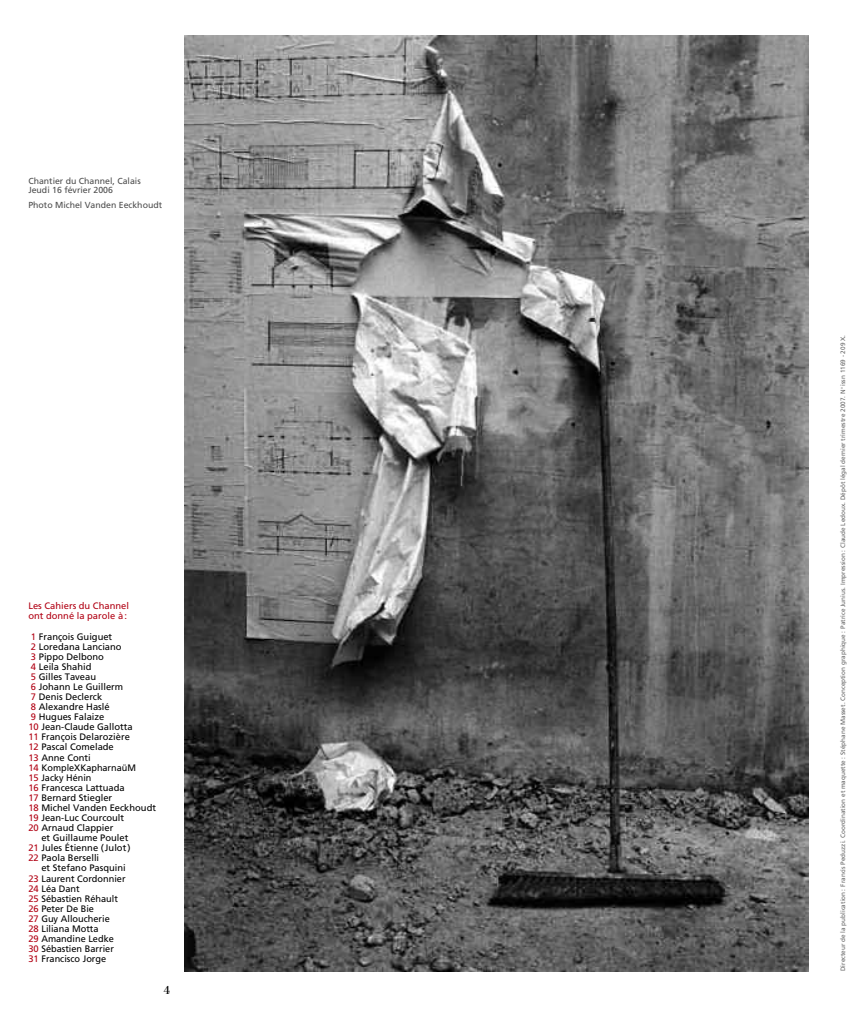
<style>
.page{position:relative;width:851px;height:1028px;background:#fff}
.page>*{position:absolute;margin:0;border:0;box-sizing:border-box;transform-origin:0 0}
.t1{font:12.5px "Bodoni";color:#000}
.t2{font:9.38px "Frutiger";color:#000}
.t3{font:9.38px/10.1px "Frutiger";color:#b10013}
.t4{font:8.75px/9.4px "Frutiger";color:#4d4d4d}
.t5{font:6.38px "Frutiger";color:#666}
.s1{color:#b10013}
</style>
<div class="page">
<img style="left:184px;top:35px;width:624px;height:936px">
<p class="t4" style="left:28px;top:177px;width:114px">Chantier du Channel, Calais<br>Jeudi 16 février 2006</p>
<p class="t4" style="left:28px;top:200px;width:135px">Photo Michel Vanden Eeckhoudt</p>
<p class="t3" style="left:28px;top:601px;width:102px">Les Cahiers du Channel ont donné la parole à:</p>
<p class="t2" style="left:31px;top:632px;width:83px"><span class="s1">1</span> François Guiguet</p>
<p class="t2" style="left:31px;top:642px;width:92px"><span class="s1">2</span> Loredana Lanciano</p>
<p class="t2" style="left:31px;top:652px;width:74px"><span class="s1">3</span> Pippo Delbono</p>
<p class="t2" style="left:31px;top:662px;width:62px"><span class="s1">4</span> Leila Shahid</p>
<p class="t2" style="left:31px;top:673px;width:67px"><span class="s1">5</span> Gilles Taveau</p>
<p class="t2" style="left:31px;top:683px;width:94px"><span class="s1">6</span> Johann Le Guillerm</p>
<p class="t2" style="left:31px;top:693px;width:73px"><span class="s1">7</span> Denis Declerck</p>
<p class="t2" style="left:31px;top:703px;width:80px"><span class="s1">8</span> Alexandre Haslé</p>
<p class="t2" style="left:31px;top:713px;width:75px"><span class="s1">9</span> Hugues Falaize</p>
<p class="t2" style="left:28px;top:723px;width:106px"><span class="s1">10</span> Jean-Claude Gallotta</p>
<p class="t2" style="left:28px;top:733px;width:103px"><span class="s1">11</span> François Delarozière</p>
<p class="t2" style="left:28px;top:743px;width:87px"><span class="s1">12</span> Pascal Comelade</p>
<p class="t2" style="left:28px;top:753px;width:64px"><span class="s1">13</span> Anne Conti</p>
<p class="t2" style="left:28px;top:763px;width:109px"><span class="s1">14</span> KompleXKapharnaüM</p>
<p class="t2" style="left:28px;top:773px;width:65px"><span class="s1">15</span> Jacky Hénin</p>
<p class="t2" style="left:28px;top:783px;width:98px"><span class="s1">16</span> Francesca Lattuada</p>
<p class="t2" style="left:28px;top:794px;width:85px"><span class="s1">17</span> Bernard Stiegler</p>
<p class="t2" style="left:28px;top:804px;width:129px"><span class="s1">18</span> Michel Vanden Eeckhoudt</p>
<p class="t2" style="left:28px;top:814px;width:97px"><span class="s1">19</span> Jean-Luc Courcoult</p>
<p class="t2" style="left:28px;top:824px;width:86px"><span class="s1">20</span> Arnaud Clappier</p>
<p class="t2" style="left:41px;top:834px;width:88px">et Guillaume Poulet</p>
<p class="t2" style="left:28px;top:844px;width:104px"><span class="s1">21</span> Jules Étienne (Julot)</p>
<p class="t2" style="left:28px;top:854px;width:72px"><span class="s1">22</span> Paola Berselli</p>
<p class="t2" style="left:41px;top:864px;width:86px">et Stefano Pasquini</p>
<p class="t2" style="left:28px;top:874px;width:99px"><span class="s1">23</span> Laurent Cordonnier</p>
<p class="t2" style="left:28px;top:884px;width:53px"><span class="s1">24</span> Léa Dant</p>
<p class="t2" style="left:28px;top:894px;width:91px"><span class="s1">25</span> Sébastien Réhault</p>
<p class="t2" style="left:28px;top:904px;width:67px"><span class="s1">26</span> Peter De Bie</p>
<p class="t2" style="left:28px;top:914px;width:83px"><span class="s1">27</span> Guy Alloucherie</p>
<p class="t2" style="left:28px;top:925px;width:72px"><span class="s1">28</span> Liliana Motta</p>
<p class="t2" style="left:28px;top:935px;width:87px"><span class="s1">29</span> Amandine Ledke</p>
<p class="t2" style="left:28px;top:945px;width:87px"><span class="s1">30</span> Sébastien Barrier</p>
<p class="t2" style="left:28px;top:955px;width:79px"><span class="s1">31</span> Francisco Jorge</p>
<h1 class="t1" style="left:164px;top:982px;width:8px">4</h1>
<p class="t5" style="left:840px;top:971px;width:637px;rotate:-90deg">Directeur de la publication: Francis Peduzzi. Coordination et maquette: Stéphane Masset. Conception graphique: Patrice Junius. Impression: Claude Ledoux. Dépôt légal dernier trimestre 2007. N<sup>o</sup> issn 1169 - 209 X.</p>
</div>
